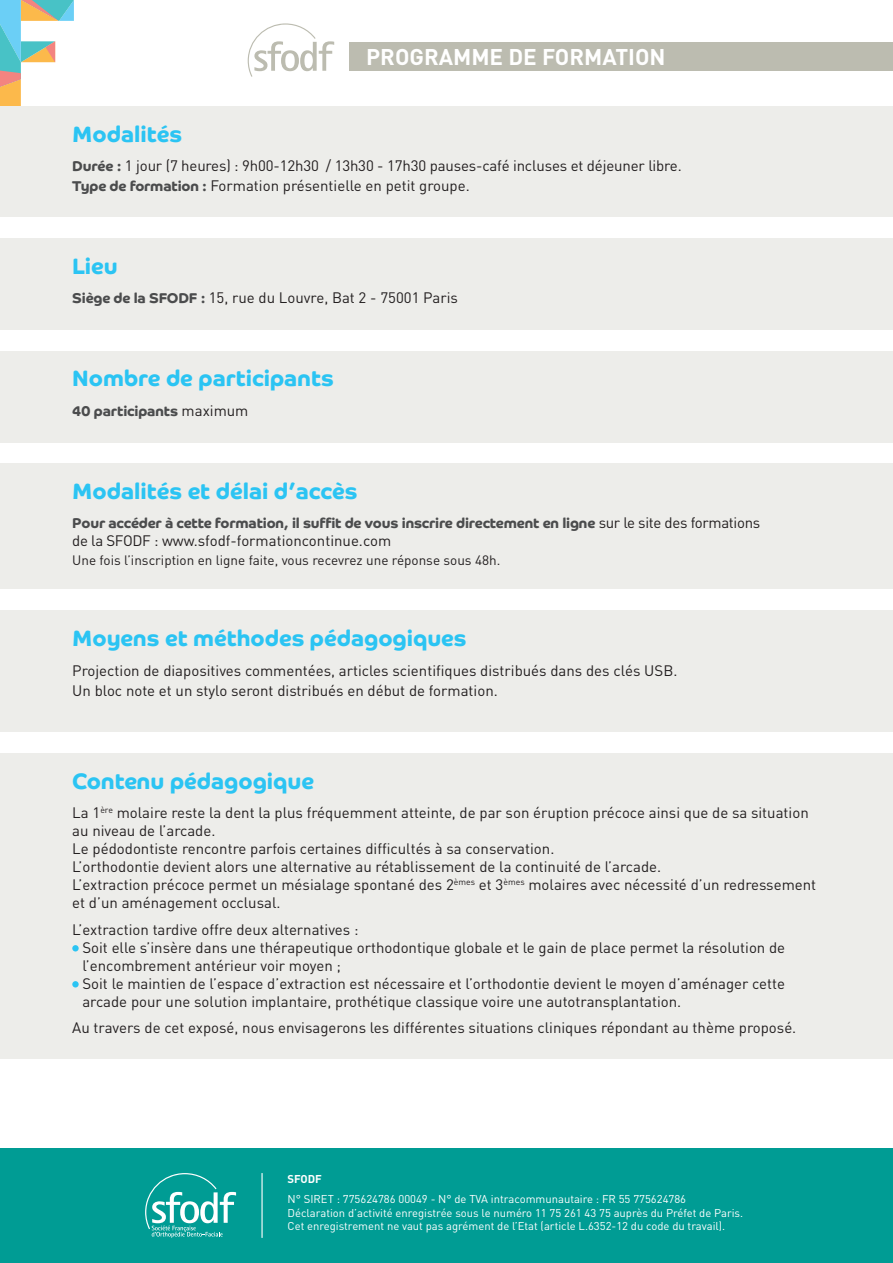
<style>
.page{position:relative;width:893px;height:1263px;background:#fff}
.page>*{position:absolute;margin:0;border:0;box-sizing:border-box;transform-origin:0 0}
.t1{font:700 22.5px "Co Headline W01";color:#2bc4f3}
.t2{font:700 22.5px "DIN";color:#fff}
.t3{font:15px/18px "DIN";color:#231f20}
.t4{font:700 14.25px "Co Headline W01";letter-spacing:-.01em;color:#4b4c4d}
.t5{font:13.5px "DIN";color:#231f20}
.t6{font:11.25px/13.5px "DIN";color:#fff}
.t7{font:700 11.25px "DIN";color:#fff}
.s1{font-family:"Co Headline W01";font-weight:700;font-size:14.25px;color:#4b4c4d}
.s2{font-family:"DIN";font-weight:400;font-size:15px;color:#231f20}
</style>
<div class="page">
<div style="left:0;top:1148px;width:893px;height:115px;background:#009c94"></div>
<svg style="left:248px;top:23px;width:86px;height:54px"></svg>
<div style="left:349px;top:43px;width:544px;height:28px;background:#bcbcb0"></div>
<svg style="left:0;top:0;width:74px;height:106px"></svg>
<svg style="left:145px;top:1173px;width:91px;height:65px"></svg>
<hr style="left:261px;top:1173px;width:2px;height:65px;background:#fff">
<div style="left:0;top:106px;width:893px;height:111px;background:#ededea"></div>
<div style="left:0;top:238px;width:893px;height:92px;background:#ededea"></div>
<div style="left:0;top:351px;width:893px;height:91px;background:#ededea"></div>
<div style="left:0;top:463px;width:893px;height:126px;background:#ededea"></div>
<div style="left:0;top:611px;width:893px;height:121px;background:#ededea"></div>
<div style="left:0;top:753px;width:893px;height:306px;background:#ededea"></div>
<div style="left:72px;top:945px;width:7px;height:6px;background:#2bc4f3;border-radius:50%"></div>
<div style="left:72px;top:981px;width:7px;height:6px;background:#2bc4f3;border-radius:50%"></div>
<h1 class="t2" style="left:366px;top:42px;width:301px">PROGRAMME DE FORMATION</h1>
<h1 class="t1" style="left:72px;top:121px;width:111px">Modalités</h1>
<p class="t3" style="left:72px;top:155px;width:611px;line-height:20.1px"><span class="s1">Durée :</span> 1 jour (7 heures) : 9h00-12h30 / 13h30 - 17h30 pauses-café incluses et déjeuner libre.<br><span class="s1">Type de formation :</span> Formation présentielle en petit groupe.</p>
<h1 class="t1" style="left:72px;top:253px;width:47px">Lieu</h1>
<p class="t3" style="left:72px;top:288px;width:387px"><span class="s1">Siège de la SFODF :</span> 15, rue du Louvre, Bat 2 - 75001 Paris</p>
<h1 class="t1" style="left:72px;top:366px;width:263px">Nombre de participants</h1>
<p class="t4" style="left:72px;top:402px;width:178px">40 participants <span class="s2">maximum</span></p>
<h1 class="t1" style="left:72px;top:478px;width:287px">Modalités et délai d’accès</h1>
<p class="t4" style="left:72px;top:515px;width:689px">Pour accéder à cette formation, il suffit de vous inscrire directement en ligne <span class="s2">sur le site des formations</span></p>
<p class="t3" style="left:72px;top:531px;width:320px">de la SFODF : www.sfodf-formationcontinue.com</p>
<p class="t5" style="left:72px;top:551px;width:430px">Une fois l’inscription en ligne faite, vous recevrez une réponse sous 48h.</p>
<h1 class="t1" style="left:72px;top:625px;width:396px">Moyens et méthodes pédagogiques</h1>
<p class="t3" style="left:72px;top:660px;width:607px;line-height:20.1px">Projection de diapositives commentées, articles scientifiques distribués dans des clés USB.<br>Un bloc note et un stylo seront distribués en début de formation.</p>
<h1 class="t1" style="left:72px;top:768px;width:243px">Contenu pédagogique</h1>
<p class="t3" style="left:72px;top:803px;width:745px">La 1<sup>ère</sup> molaire reste la dent la plus fréquemment atteinte, de par son éruption précoce ainsi que de sa situation au niveau de l’arcade.<br>Le pédodontiste rencontre parfois certaines difficultés à sa conservation.<br>L’orthodontie devient alors une alternative au rétablissement de la continuité de l’arcade.<br>L’extraction précoce permet un mésialage spontané des 2<sup>èmes</sup> et 3<sup>èmes</sup> molaires avec nécessité d’un redressement et d’un aménagement occlusal.</p>
<p class="t3" style="left:82px;top:920px;width:704px;text-indent:-10px">L’extraction tardive offre deux alternatives :<br>Soit elle s’insère dans une thérapeutique orthodontique globale et le gain de place permet la résolution de l’encombrement antérieur voir moyen ;<br>Soit le maintien de l’espace d’extraction est nécessaire et l’orthodontie devient le moyen d’aménager cette arcade pour une solution implantaire, prothétique classique voire une autotransplantation.</p>
<p class="t3" style="left:72px;top:1018px;width:726px">Au travers de cet exposé, nous envisagerons les différentes situations cliniques répondant au thème proposé.</p>
<p class="t7" style="left:288px;top:1172px;width:36px">SFODF</p>
<p class="t6" style="left:288px;top:1192px;width:457px">N° SIRET : 775624786 00049 - N° de TVA intracommunautaire : FR 55 775624786<br>Déclaration d’activité enregistrée sous le numéro 11 75 261 43 75 auprès du Préfet de Paris.<br>Cet enregistrement ne vaut pas agrément de l’Etat (article L.6352-12 du code du travail).</p>
</div>
